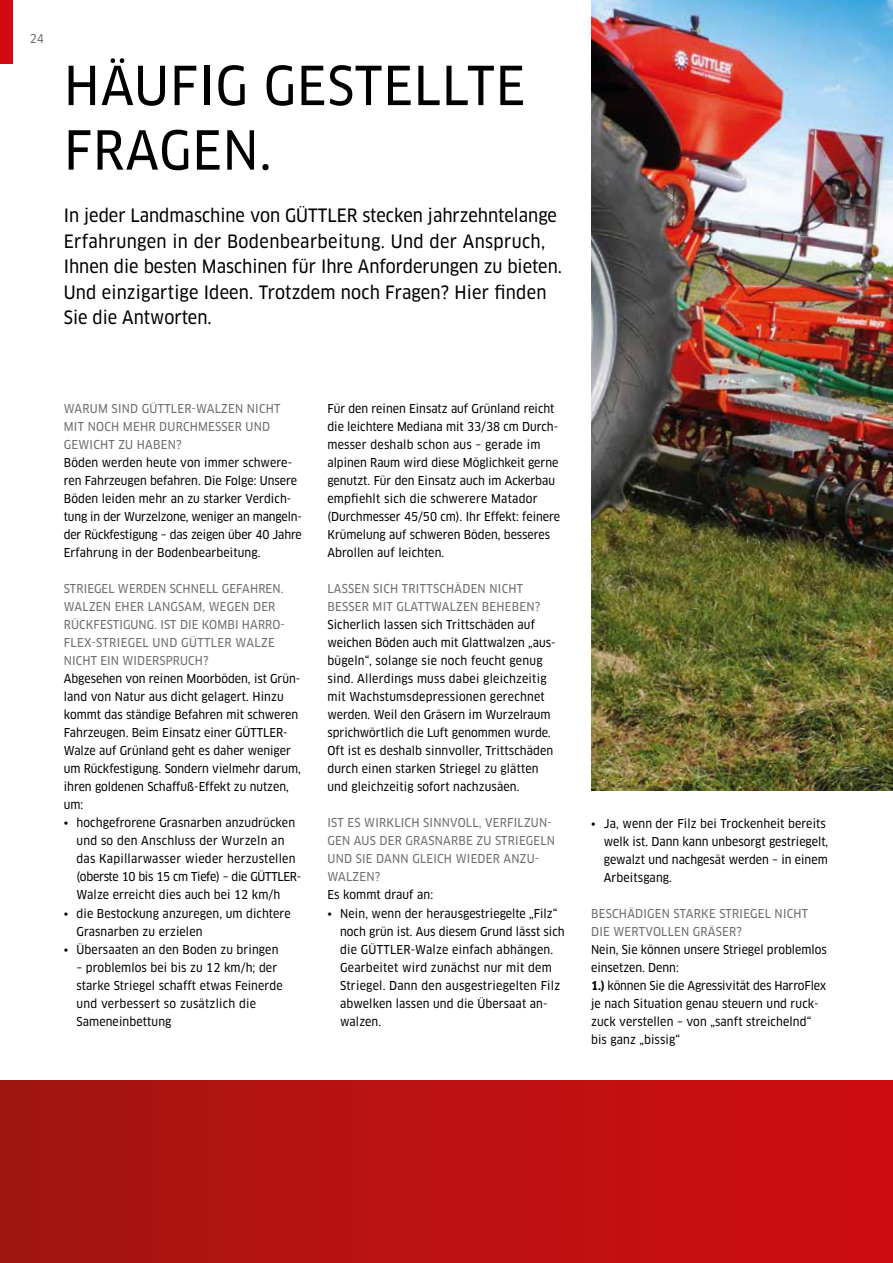
<style>
.page{position:relative;width:893px;height:1263px;background:#fff}
.page>*{position:absolute;margin:0;border:0;box-sizing:border-box;transform-origin:0 0}
.t1{font:52.5px/64.5px "Clan Pro Narr News";letter-spacing:.02em;color:#000}
.t2{font:18px/25.5px "Clan Pro Narr News";color:#000}
.t3{font:12px/18px "Clan Pro Narr News";letter-spacing:.005em;color:#000}
.t4{font:12px/18px "Clan Pro Narr News";letter-spacing:.02em;color:#706f6f}
.s1{font-family:"Clan Pro Narr";font-weight:700}
</style>
<div class="page">
<div style="left:0;top:1080px;width:893px;height:183px;background:linear-gradient(to right,#a41610,#d00d11)"></div>
<div style="left:0;top:0;width:13px;height:64px;background:#d20a11"></div>
<img style="left:591px;top:0;width:302px;height:791px">
<p class="t4" style="left:30px;top:30px;width:16px">24</p>
<h1 class="t1" style="left:64px;top:54px;width:463px">HÄUFIG GESTELLTE<br>FRAGEN.</h1>
<p class="t2" style="left:64px;top:203px;width:500px">In jeder Landmaschine von GÜTTLER stecken jahrzehntelange Erfahrungen in der Bodenbearbeitung. Und der Anspruch, Ihnen die besten Maschinen für Ihre Anforderungen zu bieten.<br>Und einzigartige Ideen. Trotzdem noch Fragen? Hier finden Sie die Antworten.</p>
<p class="t4" style="left:64px;top:400px;width:218px">WARUM SIND GÜTTLER-WALZEN NICHT<br>MIT NOCH MEHR DURCHMESSER UND<br>GEWICHT ZU HABEN?</p>
<p class="t3" style="left:64px;top:454px;width:240px">Böden werden heute von immer schwere&shy;ren Fahrzeugen befahren. Die Folge: Unsere Böden leiden mehr an zu starker Verdich&shy;tung in der Wurzelzone, weniger an mangeln&shy;der Rückfestigung – das zeigen über 40 Jahre Erfahrung in der Bodenbearbeitung.</p>
<p class="t4" style="left:64px;top:580px;width:223px">STRIEGEL WERDEN SCHNELL GEFAHREN.<br>WALZEN EHER LANGSAM, WEGEN DER<br>RÜCKFESTIGUNG. IST DIE KOMBI HARRO-<br>FLEX-STRIEGEL UND GÜTTLER WALZE<br>NICHT EIN WIDERSPRUCH?</p>
<p class="t3" style="left:64px;top:670px;width:239px">Abgesehen von reinen Moorböden, ist Grün&shy;land von Natur aus dicht gelagert. Hinzu kommt das ständige Befahren mit schweren Fahrzeugen. Beim Einsatz einer GÜTTLER-Walze auf Grünland geht es daher weniger um Rückfestigung. Sondern vielmehr darum, ihren goldenen Schaffuß-Effekt zu nutzen, um:</p>
<p class="t3" style="left:77px;top:814px;width:226px;text-indent:-13px">• hochgefrorene Grasnarben anzudrücken und so den Anschluss der Wurzeln an das Kapillarwasser wieder herzustellen (oberste 10 bis 15 cm Tiefe) – die GÜTTLER-Walze erreicht dies auch bei 12 km/h</p>
<p class="t3" style="left:77px;top:904px;width:216px;text-indent:-13px">• die Bestockung anzuregen, um dichtere<br>Grasnarben zu erzielen</p>
<p class="t3" style="left:64px;top:940px;width:216px">• Übersaaten an den Boden zu bringen</p>
<p class="t3" style="left:77px;top:958px;width:208px">– problemlos bei bis zu 12 km/h; der starke Striegel schafft etwas Feinerde und verbessert so zusätzlich die<br>Sameneinbettung</p>
<p class="t3" style="left:327px;top:400px;width:234px">Für den reinen Einsatz auf Grünland reicht die leichtere Mediana mit 33/38 cm Durch&shy;messer deshalb schon aus – gerade im alpinen Raum wird diese Möglichkeit gerne genutzt. Für den Einsatz auch im Ackerbau empfiehlt sich die schwerere Matador (Durchmesser 45/50 cm). Ihr Effekt: feinere Krümelung auf schweren Böden, besseres Abrollen auf leichten.</p>
<p class="t4" style="left:327px;top:580px;width:214px">LASSEN SICH TRITTSCHÄDEN NICHT<br>BESSER MIT GLATTWALZEN BEHEBEN?</p>
<p class="t3" style="left:327px;top:616px;width:230px">Sicherlich lassen sich Trittschäden auf weichen Böden auch mit Glattwalzen „aus&shy;bügeln“, solange sie noch feucht genug sind. Allerdings muss dabei gleichzeitig mit Wachstumsdepressionen gerechnet werden. Weil den Gräsern im Wurzelraum sprichwörtlich die Luft genommen wurde.<br>Oft ist es deshalb sinnvoller, Trittschäden durch einen starken Striegel zu glätten und gleichzeitig sofort nachzusäen.</p>
<p class="t4" style="left:327px;top:814px;width:229px">IST ES WIRKLICH SINNVOLL, VERFILZUN-<br>GEN AUS DER GRASNARBE ZU STRIEGELN<br>UND SIE DANN GLEICH WIEDER ANZU-<br>WALZEN?</p>
<p class="t3" style="left:327px;top:886px;width:107px">Es kommt drauf an:</p>
<p class="t3" style="left:340px;top:904px;width:226px;text-indent:-13px">• Nein, wenn der herausgestriegelte „Filz“ noch grün ist. Aus diesem Grund lässt sich die GÜTTLER-Walze einfach abhängen.<br>Gearbeitet wird zunächst nur mit dem Striegel. Dann den ausgestriegelten Filz abwelken lassen und die Übersaat an&shy;walzen.</p>
<p class="t3" style="left:604px;top:814px;width:226px;text-indent:-13px">• Ja, wenn der Filz bei Trockenheit bereits welk ist. Dann kann unbesorgt gestriegelt, gewalzt und nachgesät werden – in einem Arbeitsgang.</p>
<p class="t4" style="left:591px;top:904px;width:219px">BESCHÄDIGEN STARKE STRIEGEL NICHT<br>DIE WERTVOLLEN GRÄSER?</p>
<p class="t3" style="left:591px;top:940px;width:237px">Nein, Sie können unsere Striegel problemlos einsetzen. Denn:<br><span class="s1">1.)</span> können Sie die Agressivität des HarroFlex je nach Situation genau steuern und ruck&shy;zuck verstellen – von „sanft streichelnd“ bis ganz „bissig“</p>
</div>
